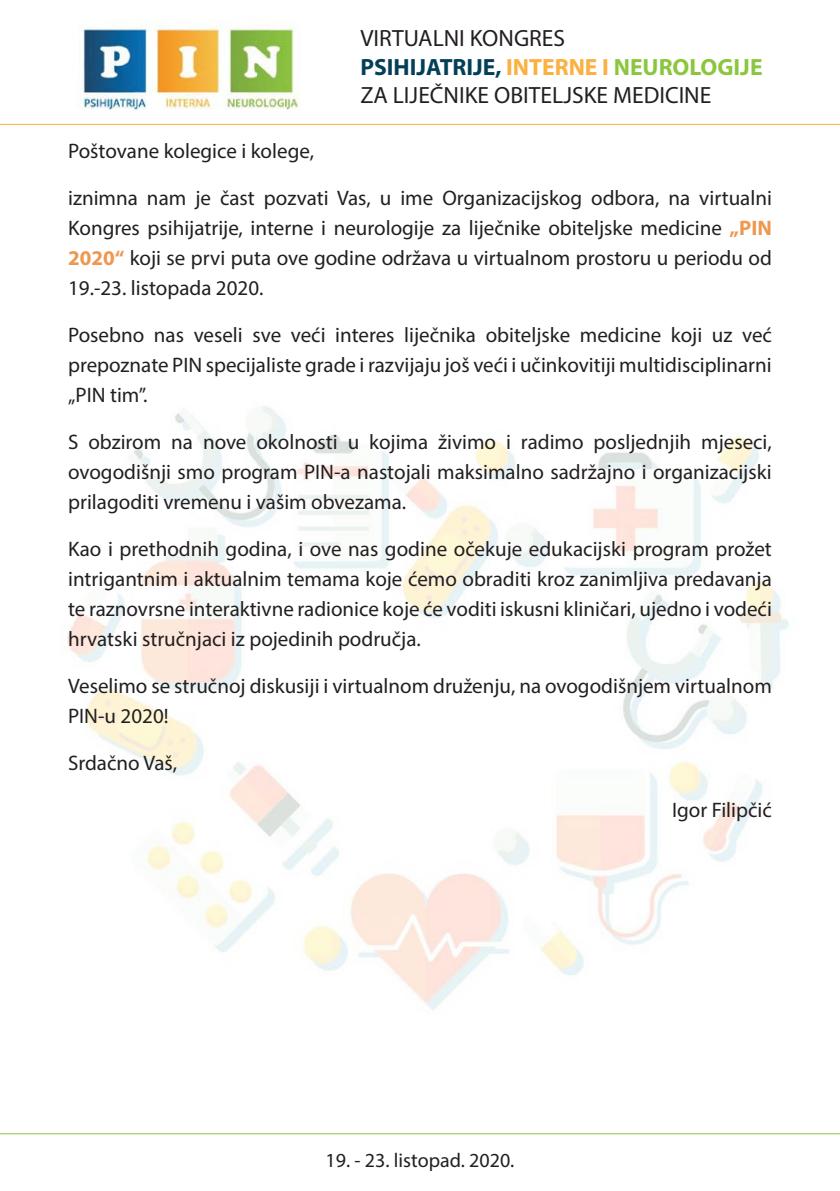
<style>
.page{position:relative;width:840px;height:1191px;background:#fff}
.page>*{position:absolute;margin:0;border:0;box-sizing:border-box;transform-origin:0 0}
.t1{font:23.6px/28.2px "Myriad Pro";color:#231f20}
.t2{font:21px/30px "Myriad Pro";color:#231f20;text-align:justify}
.t3{font:20px "Myriad Pro";color:#231f20}
.s1{font-weight:700;color:#043f58}
.s2{font-weight:700;color:#fbb03f}
.s3{font-weight:700;color:#8bc63e}
.s4{font-weight:700;color:#ee9750}
</style>
<div class="page">
<img style="left:0;top:406px;width:839px;height:729px">
<img style="left:82px;top:20px;width:218px;height:90px">
<hr style="left:0;top:124px;width:839px;height:1px;background:#fbb03f">
<hr style="left:0;top:1133px;width:839px;height:1px;background:#8bc63e">
<p class="t1" style="left:360px;top:24px;width:403px">VIRTUALNI KONGRES<br><span class="s1">PSIHIJATRIJE,</span> <span class="s2">INTERNE I</span> <span class="s3">NEUROLOGIJE<br></span>ZA LIJEČNIKE OBITELJSKE MEDICINE</p>
<p class="t2" style="left:68px;top:135px;width:247px">Poštovane kolegice i kolege,</p>
<p class="t2" style="left:68px;top:182px;width:705px">iznimna nam je čast pozvati Vas, u ime Organizacijskog odbora, na virtualni Kongres psihijatrije, interne i neurologije za liječnike obiteljske medicine <span class="s4">„PIN 2020“</span> koji se prvi puta ove godine održava u virtualnom prostoru u periodu od 19.-23. listopada 2020.</p>
<p class="t2" style="left:68px;top:319px;width:705px">Posebno nas veseli sve veći interes liječnika obiteljske medicine koji uz već prepoznate PIN specijaliste grade i razvijaju još veći i učinkovitiji multidisciplinarni „PIN tim”.</p>
<p class="t2" style="left:68px;top:426px;width:705px">S obzirom na nove okolnosti u kojima živimo i radimo posljednjih mjeseci, ovogodišnji smo program PIN-a nastojali maksimalno sadržajno i organizacijski prilagoditi vremenu i vašim obvezama.</p>
<p class="t2" style="left:68px;top:533px;width:705px">Kao i prethodnih godina, i ove nas godine očekuje edukacijski program prožet intrigantnim i aktualnim temama koje ćemo obraditi kroz zanimljiva predavanja te raznovrsne interaktivne radionice koje će voditi iskusni kliničari, ujedno i vodeći hrvatski stručnjaci iz pojedinih područja.</p>
<p class="t2" style="left:68px;top:670px;width:705px">Veselimo se stručnoj diskusiji i virtualnom druženju, na ovogodišnjem virtualnom<br>PIN-u 2020!</p>
<p class="t2" style="left:68px;top:747px;width:110px">Srdačno Vaš,</p>
<p class="t2" style="left:671px;top:794px;width:101px">Igor Filipčić</p>
<p class="t3" style="left:325px;top:1148px;width:190px">19. - 23. listopad. 2020.</p>
</div>
